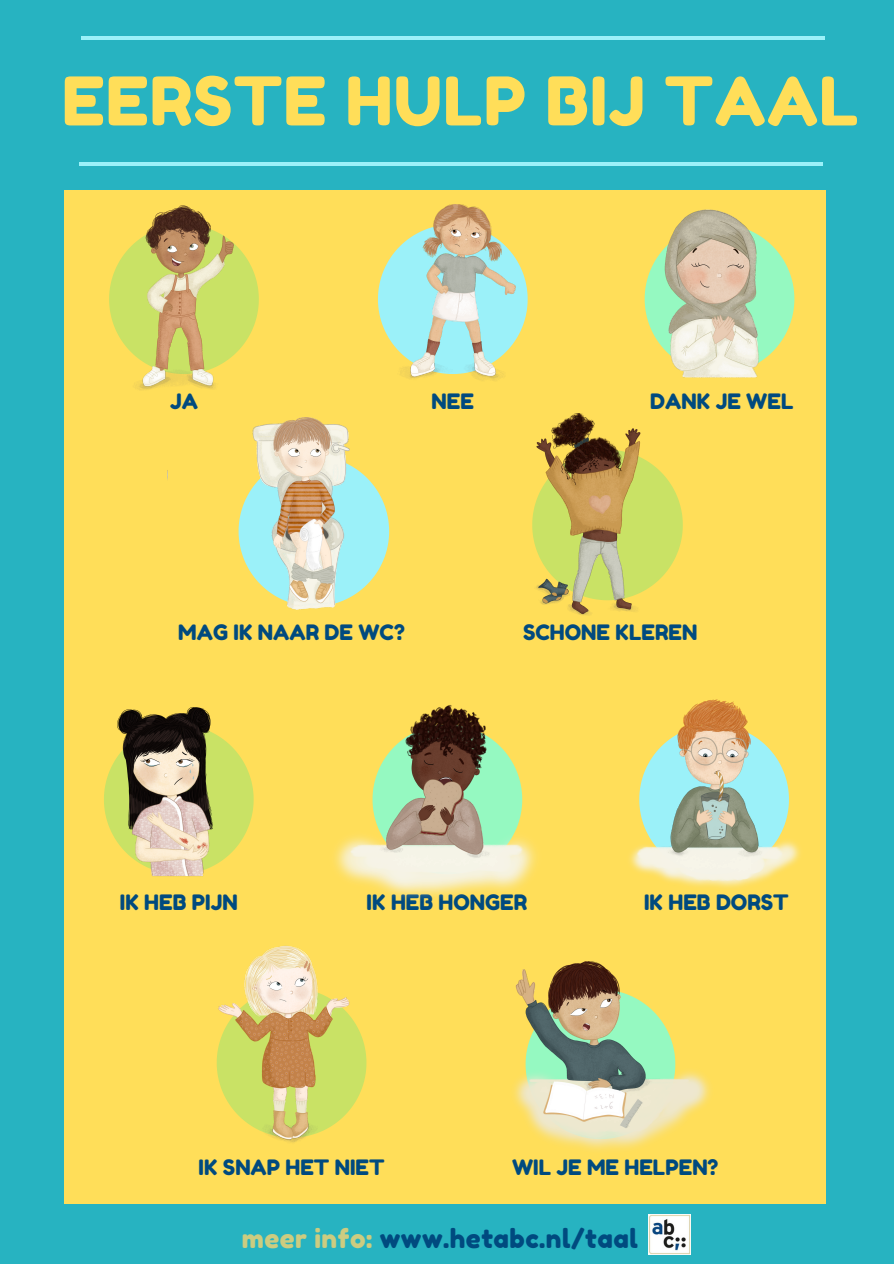
<style>
.page{position:relative;width:894px;height:1264px;background:#fff}
.page>*{position:absolute;margin:0;border:0;box-sizing:border-box;transform-origin:0 0}
.t1{font:66.9px "Fredoka One";letter-spacing:.02em;color:#ffde59}
.t2{font:25.95px "Fredoka One";letter-spacing:.02em;color:#004a7f}
.t3{font:21.15px "Fredoka One";color:#004a7f}
.s1{color:#cccc80}
</style>
<div class="page">
<div style="left:0;top:0;width:893px;height:1263px;background:#27b3c1"></div>
<hr style="left:79px;top:162px;width:743px;height:4px;background:#9bf1f9">
<hr style="left:82px;top:36px;width:743px;height:4px;background:#9bf1f9">
<img style="left:64px;top:190px;width:501px;height:226px">
<img style="left:565px;top:190px;width:260px;height:227px">
<img style="left:157px;top:413px;width:295px;height:247px">
<img style="left:452px;top:413px;width:250px;height:224px">
<img style="left:64px;top:660px;width:201px;height:264px">
<img style="left:615px;top:637px;width:210px;height:278px">
<img style="left:265px;top:600px;width:350px;height:283px">
<img style="left:448px;top:883px;width:312px;height:320px">
<img style="left:109px;top:871px;width:339px;height:333px">
<img style="left:648px;top:1214px;width:42px;height:40px">
<div style="left:64px;top:416px;width:104px;height:266px;background:#ffde59"></div>
<div style="left:702px;top:417px;width:123px;height:266px;background:#ffde59"></div>
<div style="left:64px;top:924px;width:90px;height:280px;background:#ffde59"></div>
<div style="left:721px;top:915px;width:104px;height:287px;background:#ffde59"></div>
<h1 class="t1" style="left:62px;top:60px;width:797px">EERSTE HULP BIJ TAAL</h1>
<p class="t3" style="left:170px;top:388px;width:29px">JA</p>
<p class="t3" style="left:431px;top:388px;width:44px">NEE</p>
<p class="t3" style="left:650px;top:388px;width:145px">DANK JE WEL</p>
<p class="t3" style="left:178px;top:619px;width:228px">MAG IK NAAR DE WC?</p>
<p class="t3" style="left:523px;top:619px;width:176px">SCHONE KLEREN</p>
<p class="t3" style="left:120px;top:889px;width:119px">IK HEB PIJN</p>
<p class="t3" style="left:366px;top:889px;width:162px">IK HEB HONGER</p>
<p class="t3" style="left:644px;top:889px;width:146px">IK HEB DORST</p>
<p class="t3" style="left:198px;top:1154px;width:187px">IK SNAP HET NIET</p>
<p class="t3" style="left:512px;top:1154px;width:208px">WIL JE ME HELPEN?</p>
<p class="t2" style="left:242px;top:1222px;width:397px"><span class="s1">meer info:</span> www.hetabc.nl/taal</p>
</div>
